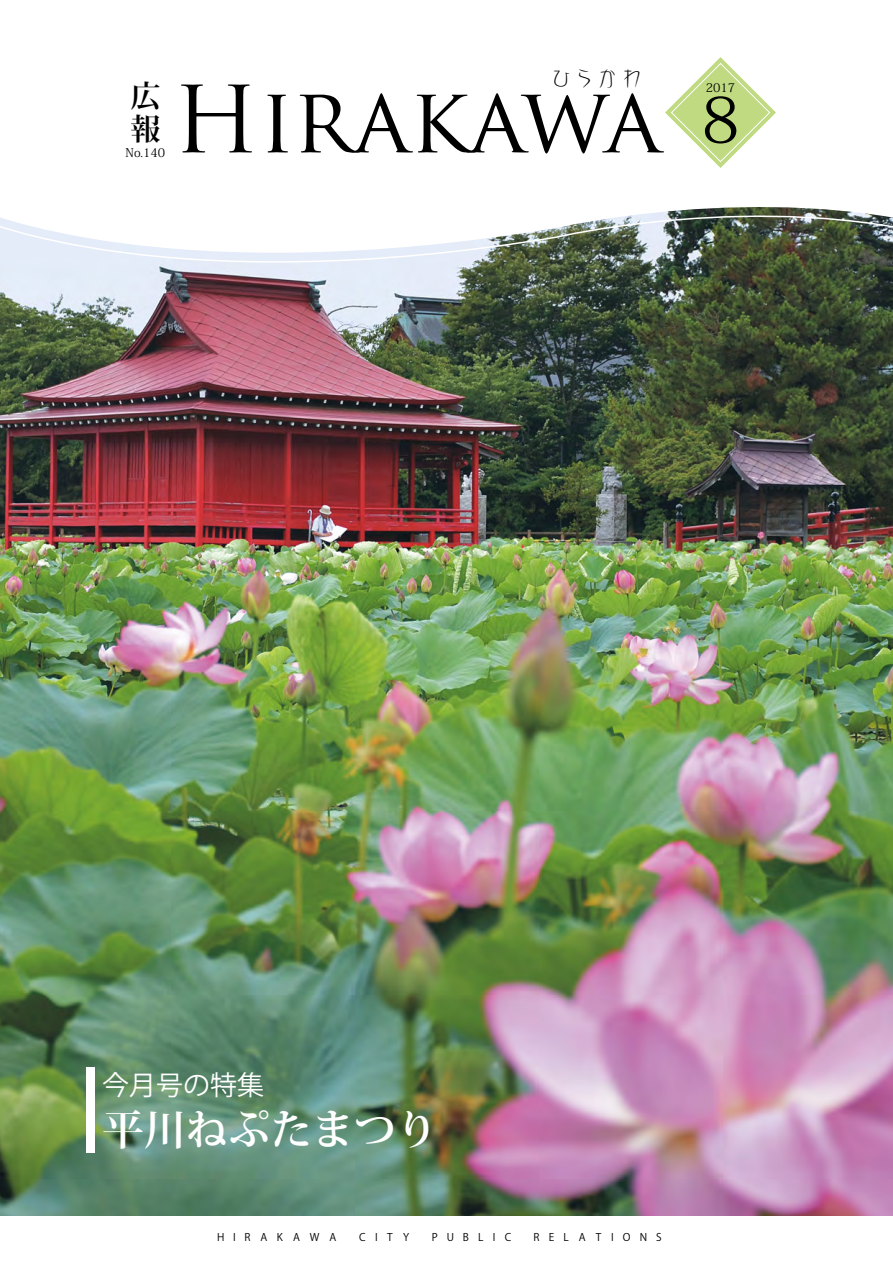
<style>
.page{position:relative;width:893px;height:1263px;background:#fff}
.page>*{position:absolute;margin:0;border:0;box-sizing:border-box;transform-origin:0 0}
.t1{font:90px "Trajan Pro";letter-spacing:-.005em;color:#000}
.t2{font:63px "Koz Min Pr 6 N";color:#000}
.t3{font:700 42px "Koz Min Pr 6 N";color:#fff}
.t4{font:700 30px/33px "Koz Min Pr 6 N";color:#000}
.t5{font:27px "Koz Go Pro";color:#fff}
.t6{font:21px "DF Kin Bun W3 WING RKSJ H";color:#000;scale:1.28 1}
.t7{font:12px "Koz Min Pr 6 N";color:#000}
.t8{font:10.5px "Koz Go Pr 6 N";letter-spacing:.89em;color:#000}
.t9{font:10.5px "Koz Go Pr 6 N";letter-spacing:.945em;color:#000}
</style>
<div class="page">
<img style="left:0;top:302px;width:893px;height:914px">
<img style="left:0;top:207px;width:893px;height:95px">
<svg style="left:665px;top:57px;width:111px;height:111px"></svg>
<div style="left:86px;top:1067px;width:9px;height:85px;background:#fff"></div>
<h3 class="t4" style="left:130px;top:80px;width:31px">広報</h3>
<p class="t7" style="left:125px;top:146px;width:41px">No.140</p>
<h3 class="t6" style="left:553px;top:68px;width:70px">ひらかわ</h3>
<h1 class="t1" style="left:173px;top:62px;width:489px">Hirakawa</h1>
<p class="t7" style="left:706px;top:81px;width:31px">2017</p>
<h2 class="t2" style="left:689px;top:84px;width:64px">８</h2>
<h3 class="t5" style="left:102px;top:1068px;width:163px">今月号の特集</h3>
<h3 class="t3" style="left:102px;top:1105px;width:338px">平川ねぷたまつり</h3>
<p class="t9" style="left:217px;top:1231px;width:121px">HIRAKAWA</p>
<p class="t8" style="left:359px;top:1231px;width:51px">CITY</p>
<p class="t8" style="left:432px;top:1231px;width:81px">PUBLIC</p>
<p class="t8" style="left:533px;top:1231px;width:130px">RELATIONS</p>
</div>
